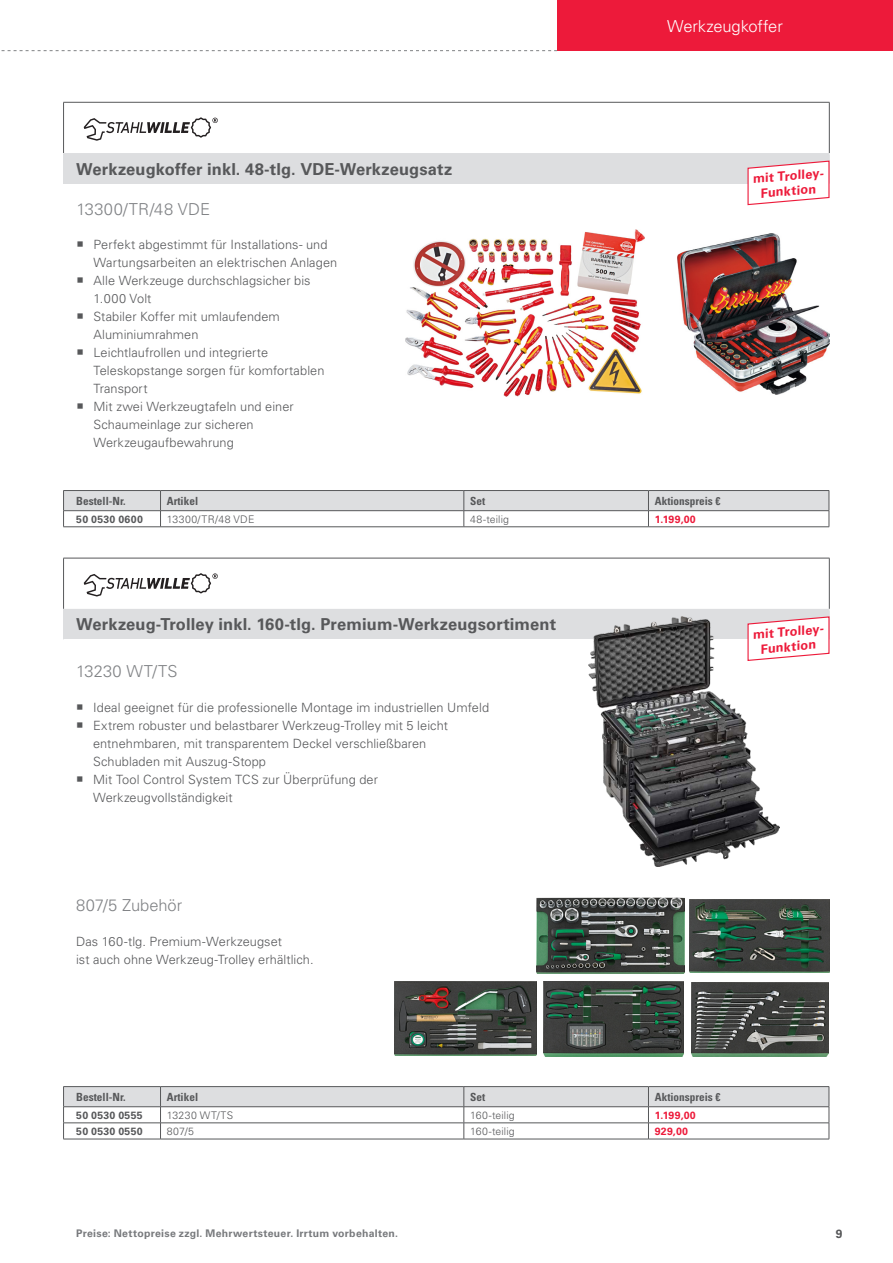
<style>
.page{position:relative;width:893px;height:1263px;background:#fff}
.page>*{position:absolute;margin:0;border:0;box-sizing:border-box;transform-origin:0 0}
.t1{font:700 16.5px "Univers LT Std";letter-spacing:.01em;color:#57585a}
.t2{font:300 16.5px "Univers LT Std";letter-spacing:.01em;color:#808285}
.t3{font:300 16.5px "Univers LT Std";letter-spacing:-.005em;color:#fff}
.t4{font:300 12.75px/18px "Univers LT Std";letter-spacing:.005em;color:#57585a}
.t5{font:700 12.75px/15px "Univers LT Std";color:#ed1a3a;text-align:center}
.t6{font:700 12px "Univers LT Std";color:#57585a}
.t7{font:700 condensed 11.25px "Univers LT Std";color:#57585a}
.t8{font:700 10.5px "Univers LT Std";letter-spacing:.03em;color:#787a7d}
.t9{font:300 10.5px "Univers LT Std";letter-spacing:.015em;color:#57585a}
.t10{font:700 10.5px "Univers LT Std";letter-spacing:.03em;color:#57585a}
.t11{font:700 10.5px "Univers LT Std";letter-spacing:.035em;color:#ed1a3a}
.t12{font:300 10.5px "Univers LT Std";letter-spacing:.04em;color:#57585a}
</style>
<div class="page">
<div style="left:557px;top:0;width:336px;height:51px;background:#ed1a3a"></div>
<svg style="left:1px;top:50px;width:556px;height:1px"></svg>
<div style="left:64px;top:154px;width:765px;height:30px;background:#dddee0"></div>
<hr style="left:63px;top:102px;width:1px;height:51px;background:#57585a">
<hr style="left:63px;top:102px;width:766px;height:1px;background:#57585a">
<hr style="left:829px;top:102px;width:1px;height:51px;background:#57585a">
<hr style="left:63px;top:153px;width:766px;height:2px;background:#dddee0">
<svg style="left:63px;top:155px;width:1px;height:29px"></svg>
<div style="left:64px;top:610px;width:765px;height:29px;background:#dddee0"></div>
<hr style="left:63px;top:558px;width:1px;height:51px;background:#57585a">
<hr style="left:63px;top:558px;width:766px;height:1px;background:#57585a">
<hr style="left:829px;top:558px;width:1px;height:51px;background:#57585a">
<hr style="left:63px;top:609px;width:766px;height:1px;background:#dddee0">
<svg style="left:63px;top:610px;width:1px;height:29px"></svg>
<svg style="left:84px;top:117px;width:134px;height:24px"></svg>
<svg style="left:84px;top:573px;width:134px;height:23px"></svg>
<img style="left:405px;top:230px;width:239px;height:167px">
<img style="left:678px;top:234px;width:151px;height:160px">
<hr style="left:161px;top:1139px;width:303px;height:1px;background:#57585a">
<hr style="left:464px;top:1139px;width:184px;height:1px;background:#57585a">
<hr style="left:648px;top:1139px;width:181px;height:1px;background:#57585a">
<svg style="left:63px;top:1086px;width:767px;height:53px"></svg>
<hr style="left:63px;top:1139px;width:98px;height:1px;background:#57585a">
<svg style="left:63px;top:490px;width:767px;height:37px"></svg>
<hr style="left:63px;top:526px;width:98px;height:1px;background:#57585a">
<img style="left:589px;top:617px;width:190px;height:249px">
<img style="left:536px;top:897px;width:148px;height:76px">
<img style="left:689px;top:899px;width:140px;height:73px">
<img style="left:394px;top:981px;width:143px;height:75px">
<img style="left:544px;top:981px;width:140px;height:75px">
<img style="left:691px;top:982px;width:138px;height:74px">
<svg style="left:747px;top:155px;width:83px;height:51px"></svg>
<svg style="left:747px;top:610px;width:83px;height:52px"></svg>
<p class="t1" style="left:76px;top:162px;width:377px">Werkzeugkoffer inkl. 48-tlg. VDE-Werkzeugsatz</p>
<p class="t2" style="left:76px;top:199px;width:135px">13300/TR/48 VDE</p>
<p class="t4" style="left:93px;top:236px;width:245px;text-indent:-17px">○ Perfekt abgestimmt für Installations- und<br>Wartungsarbeiten an elektrischen Anlagen</p>
<p class="t4" style="left:93px;top:272px;width:219px;text-indent:-17px">○ Alle Werkzeuge durchschlagsicher bis<br>1.000 Volt</p>
<p class="t4" style="left:93px;top:308px;width:188px;text-indent:-17px">○ Stabiler Koffer mit umlaufendem<br>Aluminiumrahmen</p>
<p class="t4" style="left:93px;top:344px;width:233px;text-indent:-17px">○ Leichtlaufrollen und integrierte<br>Teleskopstange sorgen für komfortablen<br>Transport</p>
<p class="t4" style="left:93px;top:398px;width:202px;text-indent:-17px">○ Mit zwei Werkzeugtafeln und einer<br>Schaumeinlage zur sicheren<br>Werkzeugaufbewahrung</p>
<p class="t3" style="left:667px;top:16px;width:117px">Werkzeugkoffer</p>
<p class="t5" style="left:752px;top:172px;width:75px;rotate:-5deg">mit Trolley-<br>Funktion</p>
<p class="t7" style="left:76px;top:496px;width:51px">Bestell-Nr.</p>
<p class="t7" style="left:167px;top:496px;width:33px">Artikel</p>
<p class="t7" style="left:470px;top:496px;width:17px">Set</p>
<p class="t7" style="left:655px;top:496px;width:67px">Aktionspreis €</p>
<p class="t10" style="left:76px;top:515px;width:68px">50 0530 0600</p>
<p class="t12" style="left:167px;top:513px;width:89px">13300/TR/48 VDE</p>
<p class="t9" style="left:470px;top:513px;width:40px">48-teilig</p>
<p class="t11" style="left:655px;top:515px;width:42px">1.199,00</p>
<p class="t1" style="left:76px;top:618px;width:481px">Werkzeug-Trolley inkl. 160-tlg. Premium-Werkzeugsortiment</p>
<p class="t2" style="left:76px;top:662px;width:103px">13230 WT/TS</p>
<p class="t4" style="left:76px;top:698px;width:415px">○ Ideal geeignet für die professionelle Montage im industriellen Umfeld</p>
<p class="t4" style="left:93px;top:716px;width:356px;text-indent:-17px">○ Extrem robuster und belastbarer Werkzeug-Trolley mit 5 leicht entnehmbaren, mit transparentem Deckel verschließbaren<br>Schubladen mit Auszug-Stopp</p>
<p class="t4" style="left:93px;top:770px;width:286px;text-indent:-17px">○ Mit Tool Control System TCS zur Überprüfung der<br>Werkzeugvollständigkeit</p>
<p class="t5" style="left:752px;top:628px;width:75px;rotate:-5deg">mit Trolley-<br>Funktion</p>
<p class="t2" style="left:76px;top:896px;width:108px">807/5 Zubehör</p>
<p class="t4" style="left:76px;top:932px;width:239px">Das 160-tlg. Premium-Werkzeugset<br>ist auch ohne Werkzeug-Trolley erhältlich.</p>
<p class="t7" style="left:76px;top:1092px;width:51px">Bestell-Nr.</p>
<p class="t7" style="left:167px;top:1092px;width:33px">Artikel</p>
<p class="t7" style="left:470px;top:1092px;width:17px">Set</p>
<p class="t7" style="left:655px;top:1092px;width:67px">Aktionspreis €</p>
<p class="t10" style="left:76px;top:1111px;width:68px">50 0530 0555</p>
<p class="t9" style="left:167px;top:1109px;width:68px">13230 WT/TS</p>
<p class="t9" style="left:470px;top:1109px;width:46px">160-teilig</p>
<p class="t11" style="left:655px;top:1111px;width:42px">1.199,00</p>
<p class="t10" style="left:76px;top:1127px;width:68px">50 0530 0550</p>
<p class="t9" style="left:167px;top:1125px;width:29px">807/5</p>
<p class="t9" style="left:470px;top:1125px;width:46px">160-teilig</p>
<p class="t11" style="left:655px;top:1127px;width:35px">929,00</p>
<p class="t8" style="left:76px;top:1230px;width:324px">Preise: Nettopreise zzgl. Mehrwertsteuer. Irrtum vorbehalten.</p>
<p class="t6" style="left:836px;top:1228px;width:8px">9</p>
</div>
